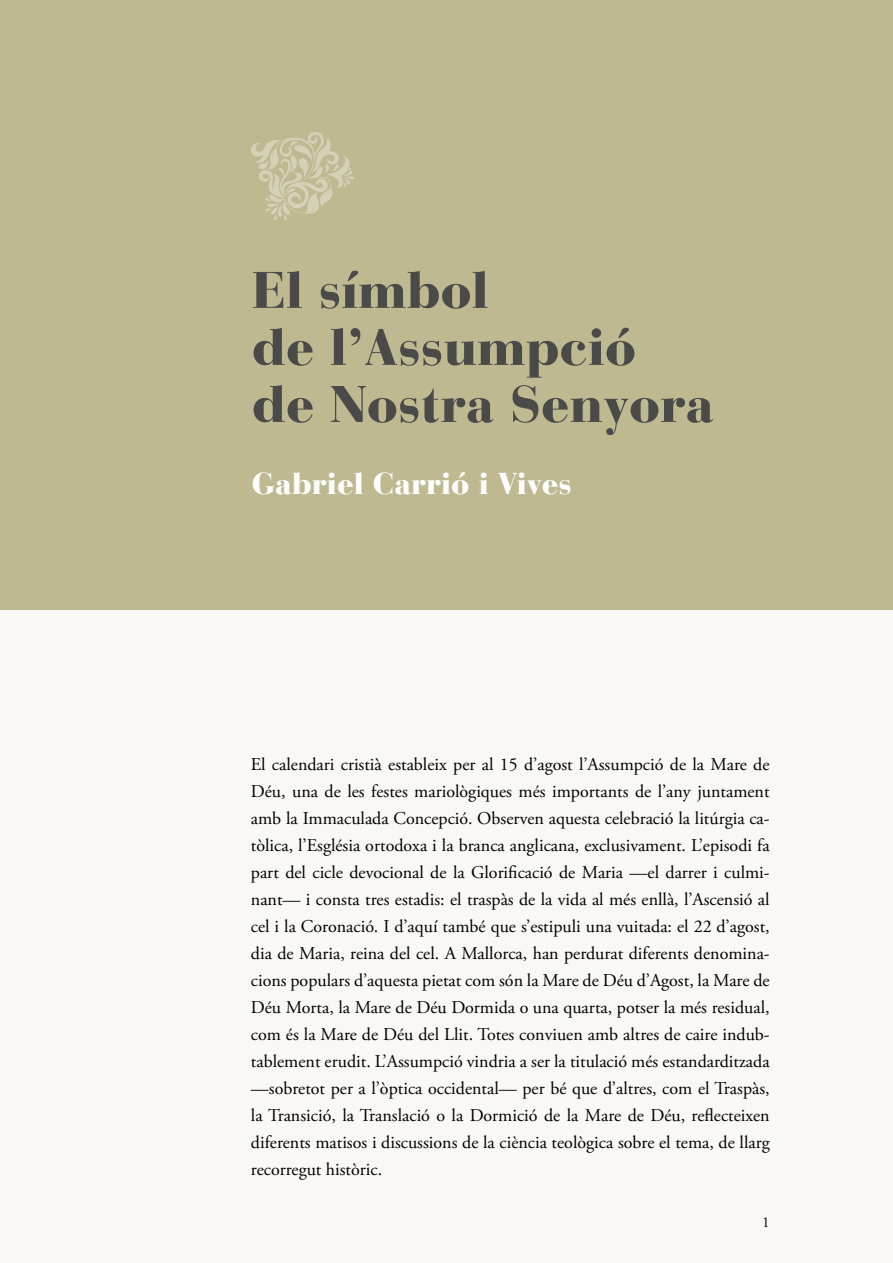
<style>
.page{position:relative;width:893px;height:1263px;background:#f9f8f4}
.page>*{position:absolute;margin:0;border:0;box-sizing:border-box;transform-origin:0 0}
.t1{font:900 51px/57px "Bauer Bodoni";color:#4a4a49}
.t2{font:900 30px "Bauer Bodoni";color:#fff}
.t3{font:18px/27px "Adobe Garamond Pro";color:#000;text-align:justify}
.t4{font:15px "Adobe Garamond Pro";color:#000}
</style>
<div class="page">
<div style="left:0;top:0;width:893px;height:609px;background:#beb991"></div>
<svg style="left:251px;top:132px;width:103px;height:88px"></svg>
<h1 class="t1" style="left:252px;top:262px;width:463px">El símbol<br>de l’Assumpció<br>de Nostra Senyora</h1>
<h2 class="t2" style="left:252px;top:465px;width:321px">Gabriel Carrió i Vives</h2>
<p class="t3" style="left:251px;top:751px;width:520px">El calendari cristià estableix per al 15 d’agost l’Assumpció de la Mare de Déu, una de les festes mariològiques més importants de l’any juntament amb la Immaculada Concepció. Observen aquesta celebració la litúrgia ca&shy;tòlica, l’Església ortodoxa i la branca anglicana, exclusivament. L’episodi fa part del cicle devocional de la Glorificació de Maria —el darrer i culmi&shy;nant— i consta tres estadis: el traspàs de la vida al més enllà, l’Ascensió al cel i la Coronació. I d’aquí també que s’estipuli una vuitada: el 22 d’agost, dia de Maria, reina del cel. A Mallorca, han perdurat diferents denomina&shy;cions populars d’aquesta pietat com són la Mare de Déu d’Agost, la Mare de Déu Morta, la Mare de Déu Dormida o una quarta, potser la més residual, com és la Mare de Déu del Llit. Totes conviuen amb altres de caire indub&shy;tablement erudit. L’Assumpció vindria a ser la titulació més estandarditzada —sobretot per a l’òptica occidental— per bé que d’altres, com el Traspàs, la Transició, la Translació o la Dormició de la Mare de Déu, reflecteixen diferents matisos i discussions de la ciència teològica sobre el tema, de llarg recorregut històric.</p>
<p class="t4" style="left:762px;top:1213px;width:9px">1</p>
</div>
